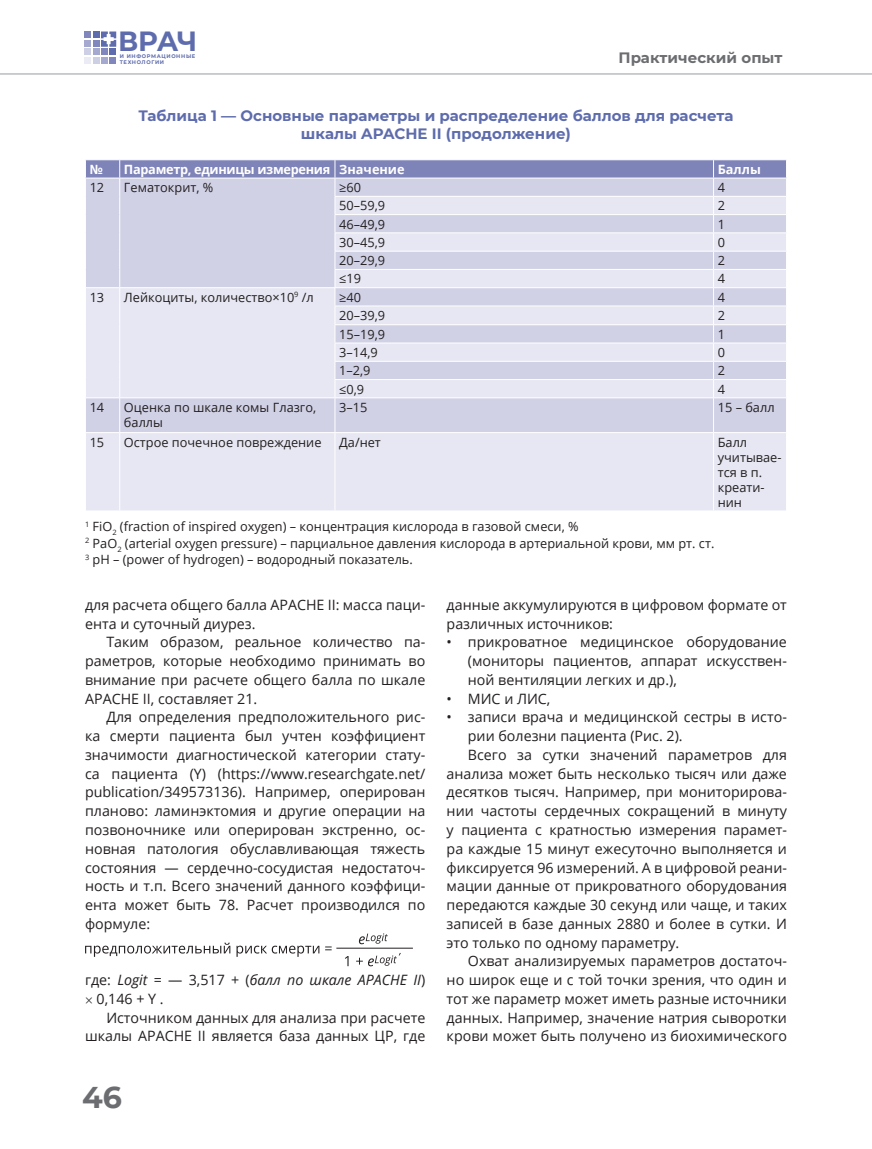
<style>
.page{position:relative;width:872px;height:1149px;background:#fff}
.page>*{position:absolute;margin:0;border:0;box-sizing:border-box;transform-origin:0 0}
.t1{font:700 30px "Montserrat";color:#6c6d70}
.t2{font:700 27.75px "Montserrat";color:#5e6cad}
.t3{font:700 15px/18.5px "Montserrat";color:#5e6cad}
.t4{font:700 15px "Montserrat";color:#6c6d70}
.t5{font:14.25px/18.8px "Open Sans";color:#231f20;text-align:justify}
.t6{font:italic 14.25px/18.8px "Open Sans";color:#231f20}
.t7{font:12.75px/15px "Open Sans";color:#231f20}
.t8{font:700 12.75px "Open Sans";letter-spacing:-.025em;color:#fff}
.t9{font:700 5.25px/5.7px "Montserrat";letter-spacing:.125em;color:#5e6cad}
.s1{font-style:normal}
</style>
<div class="page">
<div style="left:84px;top:31px;width:7px;height:7px;background:#8187bc"></div>
<div style="left:93px;top:31px;width:6px;height:7px;background:#5e6cad"></div>
<div style="left:84px;top:48px;width:7px;height:7px;background:#cdcfe5"></div>
<div style="left:101px;top:48px;width:7px;height:7px;background:#8187bc"></div>
<div style="left:93px;top:48px;width:6px;height:7px;background:#a5a8cf"></div>
<div style="left:109px;top:48px;width:7px;height:7px;background:#5e6cad"></div>
<div style="left:84px;top:40px;width:7px;height:7px;background:#a5a8cf"></div>
<div style="left:93px;top:40px;width:6px;height:7px;background:#8187bc"></div>
<svg style="left:101px;top:31px;width:15px;height:16px"></svg>
<svg style="left:0;top:57px;width:872px;height:18px"></svg>
<svg style="left:86px;top:398px;width:700px;height:112px;background:#dfe0ee"></svg>
<hr style="left:119px;top:433px;width:1px;height:77px;background:#fff">
<hr style="left:334px;top:433px;width:1px;height:77px;background:#fff">
<hr style="left:713px;top:433px;width:1px;height:77px;background:#fff">
<hr style="left:335px;top:432px;width:378px;height:1px;background:#fff">
<hr style="left:713px;top:398px;width:1px;height:34px;background:#fff">
<hr style="left:713px;top:432px;width:74px;height:1px;background:#fff">
<svg style="left:85px;top:160px;width:702px;height:237px;background:#d6d7e9"></svg>
<hr style="left:120px;top:287px;width:215px;height:1px;background:#fff">
<hr style="left:85px;top:432px;width:35px;height:1px;background:#fff">
<hr style="left:119px;top:398px;width:1px;height:34px;background:#fff">
<hr style="left:334px;top:398px;width:1px;height:34px;background:#fff">
<hr style="left:120px;top:432px;width:215px;height:1px;background:#fff">
<svg style="left:85px;top:942px;width:145px;height:14px"></svg>
<svg style="left:236px;top:945px;width:83px;height:11px"></svg>
<svg style="left:325px;top:946px;width:7px;height:4px"></svg>
<svg style="left:345px;top:956px;width:3px;height:9px"></svg>
<svg style="left:356px;top:953px;width:45px;height:13px"></svg>
<svg style="left:359px;top:933px;width:29px;height:10px"></svg>
<hr style="left:336px;top:947px;width:77px;height:1px;background:#231f20">
<h2 class="t2" style="left:118px;top:21px;width:81px">ВРАЧ</h2>
<p class="t9" style="left:120px;top:53px;width:77px">и информационные технологии</p>
<p class="t4" style="left:618px;top:47px;width:165px">П рактический опыт</p>
<p class="t3" style="left:301px;top:106px;width:434px;text-indent:-162px">Таблица 1 — Основные параметры и распределение баллов для расчета шкалы APACHE</p>
<p class="t3" style="left:432px;top:124px;width:141px">II (продолжение)</p>
<p class="t8" style="left:90px;top:160px;width:15px">№</p>
<p class="t8" style="left:124px;top:160px;width:282px">Параметр, единицы измерения Значение</p>
<p class="t8" style="left:718px;top:160px;width:45px">Баллы</p>
<p class="t7" style="left:90px;top:179px;width:16px">12</p>
<p class="t7" style="left:124px;top:179px;width:91px">Гематокрит, %</p>
<p class="t7" style="left:339px;top:179px;width:23px">≥60</p>
<p class="t7" style="left:718px;top:179px;width:9px">4</p>
<p class="t7" style="left:339px;top:198px;width:47px">50–59,9</p>
<p class="t7" style="left:718px;top:198px;width:9px">2</p>
<p class="t7" style="left:339px;top:216px;width:47px">46–49,9</p>
<p class="t7" style="left:718px;top:216px;width:9px">1</p>
<p class="t7" style="left:339px;top:234px;width:47px">30–45,9</p>
<p class="t7" style="left:718px;top:234px;width:9px">0</p>
<p class="t7" style="left:339px;top:252px;width:47px">20–29,9</p>
<p class="t7" style="left:718px;top:252px;width:9px">2</p>
<p class="t7" style="left:339px;top:271px;width:23px">≤19</p>
<p class="t7" style="left:718px;top:271px;width:9px">4</p>
<p class="t7" style="left:90px;top:289px;width:16px">13</p>
<p class="t7" style="left:124px;top:289px;width:191px">Лейкоциты, количество×10<sup>9</sup> /л</p>
<p class="t7" style="left:339px;top:289px;width:23px">≥40</p>
<p class="t7" style="left:718px;top:289px;width:9px">4</p>
<p class="t7" style="left:339px;top:307px;width:47px">20–39,9</p>
<p class="t7" style="left:718px;top:307px;width:9px">2</p>
<p class="t7" style="left:339px;top:326px;width:47px">15–19,9</p>
<p class="t7" style="left:718px;top:326px;width:9px">1</p>
<p class="t7" style="left:339px;top:344px;width:40px">3–14,9</p>
<p class="t7" style="left:718px;top:344px;width:9px">0</p>
<p class="t7" style="left:339px;top:363px;width:33px">1–2,9</p>
<p class="t7" style="left:718px;top:363px;width:9px">2</p>
<p class="t7" style="left:339px;top:381px;width:27px">≤0,9</p>
<p class="t7" style="left:718px;top:381px;width:9px">4</p>
<p class="t7" style="left:90px;top:399px;width:16px">14</p>
<p class="t7" style="left:124px;top:399px;width:194px">Оценка по шкале комы Глазго, баллы</p>
<p class="t7" style="left:339px;top:399px;width:30px">3–15</p>
<p class="t7" style="left:718px;top:399px;width:58px">15 – балл</p>
<p class="t7" style="left:90px;top:434px;width:16px">15</p>
<p class="t7" style="left:124px;top:434px;width:199px">Острое почечное повреждение</p>
<p class="t7" style="left:339px;top:434px;width:43px">Да/нет</p>
<p class="t7" style="left:718px;top:434px;width:64px">Балл учитывае&shy;тся в п. креати&shy;нин</p>
<p class="t7" style="left:85px;top:517px;width:631px;line-height:16.5px"><sup>1</sup> FiO<sub>2</sub> (fraction of inspired oxygen) – концентрация кислорода в газовой смеси, %<br><sup>2</sup> РаО<sub>2</sub> (arterial oxygen pressure) – парциальное давления кислорода в артериальной крови, мм рт. ст.<br><sup>3</sup> рН – (power of hydrogen) – водородный показатель.</p>
<p class="t5" style="left:85px;top:594px;width:342px">для расчета общего балла APACHE II: масса паци&shy;ента и суточный диурез.</p>
<p class="t5" style="left:85px;top:632px;width:342px;text-indent:21px">Таким образом, реальное количество па&shy;раметров, которые необходимо принимать во внимание при расчете общего балла по шкале APACHE II, составляет 21.</p>
<p class="t5" style="left:85px;top:707px;width:342px;text-indent:21px">Для определения предположительного рис&shy;ка смерти пациента был учтен коэффициент значимости диагностической категории стату&shy;са пациента (Y) (https://www.researchgate.net/ publication/349573136). Например, оперирован планово: ламинэктомия и другие операции на позвоночнике или оперирован экстренно, ос&shy;новная патология обуславливающая тяжесть состояния — сердечно-сосудистая недостаточ&shy;ность и т.п. Всего значений данного коэффици&shy;ента может быть 78. Расчет производился по формуле:</p>
<p class="t5" style="left:446px;top:594px;width:342px">данные аккумулируются в цифровом формате от различных источников:</p>
<p class="t5" style="left:468px;top:632px;width:320px;text-indent:-21px">• прикроватное медицинское оборудование (мониторы пациентов, аппарат искусствен&shy;ной вентиляции легких и др.),</p>
<p class="t5" style="left:446px;top:688px;width:105px">• МИС и ЛИС,</p>
<p class="t5" style="left:446px;top:707px;width:342px">• записи врача и медицинской сестры в исто-</p>
<p class="t5" style="left:468px;top:726px;width:216px">рии болезни пациента (Рис. 2).</p>
<p class="t5" style="left:468px;top:744px;width:320px">Всего за сутки значений параметров для</p>
<p class="t5" style="left:446px;top:763px;width:342px">анализа может быть несколько тысяч или даже</p>
<p class="t5" style="left:446px;top:782px;width:342px">десятков тысяч. Например, при мониторирова-</p>
<p class="t5" style="left:446px;top:801px;width:342px">нии частоты сердечных сокращений в минуту</p>
<p class="t5" style="left:446px;top:819px;width:342px">у пациента с кратностью измерения парамет-</p>
<p class="t5" style="left:446px;top:838px;width:342px">ра каждые 15 минут ежесуточно выполняется и</p>
<p class="t5" style="left:446px;top:857px;width:342px">фиксируется 96 измерений. А в цифровой реани-</p>
<p class="t5" style="left:446px;top:876px;width:342px">мации данные от прикроватного оборудования</p>
<p class="t5" style="left:446px;top:894px;width:342px">передаются каждые 30 секунд или чаще, и таких</p>
<p class="t5" style="left:446px;top:913px;width:342px">записей в базе данных 2880 и более в сутки. И</p>
<p class="t5" style="left:446px;top:932px;width:234px">это только по одному параметру.</p>
<p class="t5" style="left:468px;top:951px;width:320px">Охват анализируемых параметров достаточ-</p>
<p class="t5" style="left:446px;top:969px;width:342px">но широк еще и с той точки зрения, что один и</p>
<p class="t5" style="left:446px;top:988px;width:342px">тот же параметр может иметь разные источники</p>
<p class="t5" style="left:446px;top:1007px;width:342px">данных. Например, значение натрия сыворотки</p>
<p class="t5" style="left:446px;top:1026px;width:342px">крови может быть получено из биохимического</p>
<p class="t6" style="left:97px;top:969px;width:330px;text-indent:-12px"><span class="s1">где:</span> Logit <span class="s1">= — 3,517 + (</span>балл по шкале APACHE II<span class="s1">)<br>0,146 + Y .</span></p>
<p class="t5" style="left:85px;top:1007px;width:342px;text-align:right">Источником данных для анализа при расчете шкалы APACHE II является база данных ЦР, где</p>
<h1 class="t1" style="left:82px;top:1075px;width:41px">46</h1>
</div>
